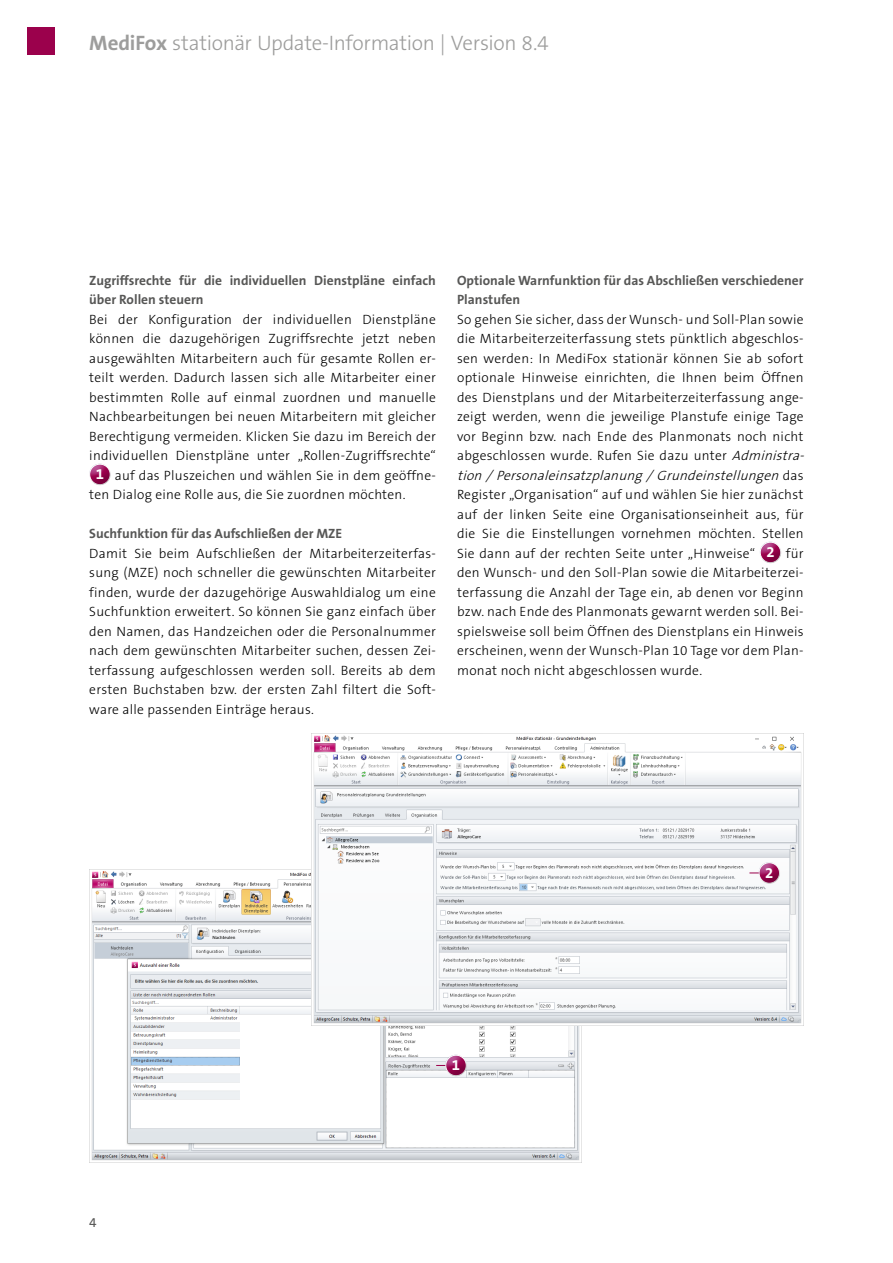
<style>
.page{position:relative;width:893px;height:1263px;background:#fff}
.page>*{position:absolute;margin:0;border:0;box-sizing:border-box;transform-origin:0 0}
.t1{font:300 21px "The Sans B3";letter-spacing:-.015em;color:#9d9d9c}
.t2{font:700 15px "The Sans B7";color:#fff}
.t3{font:300 13.5px/19.5px "The Sans B3";letter-spacing:.02em;color:#000;text-align:justify}
.t4{font:700 13.5px/19.5px "The Sans B7";color:#575756}
.t5{font:13.5px "The Sans B5 Plain";color:#575756}
.s1{font-family:"The Sans B7";font-weight:700}
.s2{font-family:"The Sans B7";font-weight:700;font-size:15px;color:#fff}
.s3{font-style:italic}
</style>
<div class="page">
<div style="left:28px;top:28px;width:27px;height:27px;background:#9b014c"></div>
<div style="left:82px;top:462px;width:39px;height:25px;background:#000;opacity:.2"></div>
<div style="left:753px;top:540px;width:39px;height:25px;background:#000;opacity:.2"></div>
<img style="left:89px;top:870px;width:493px;height:292px">
<img style="left:311px;top:733px;width:493px;height:293px">
<div style="left:748px;top:853px;width:39px;height:32px;background:#7682a5;opacity:.75"></div>
<div style="left:752px;top:861px;width:39px;height:25px;background:#000;opacity:.2"></div>
<div style="left:435px;top:1046px;width:38px;height:32px;background:#7682a5;opacity:.75"></div>
<div style="left:438px;top:1053px;width:39px;height:25px;background:#000;opacity:.2"></div>
<h1 class="t1" style="left:89px;top:32px;width:461px"><span class="s1">MediFox</span> stationär Update-Information | Version 8.4</h1>
<p class="t4" style="left:89px;top:271px;width:348px">Zugriffsrechte für die individuellen Dienstpläne einfach über Rollen steuern</p>
<p class="t3" style="left:89px;top:310px;width:348px">Bei der Konfiguration der individuellen Dienstpläne</p>
<p class="t3" style="left:89px;top:330px;width:348px">können die dazugehörigen Zugriffsrechte jetzt neben</p>
<p class="t3" style="left:89px;top:349px;width:348px">ausgewählten Mitarbeitern auch für gesamte Rollen er-</p>
<p class="t3" style="left:89px;top:369px;width:348px">teilt werden. Dadurch lassen sich alle Mitarbeiter einer</p>
<p class="t3" style="left:89px;top:388px;width:348px">bestimmten Rolle auf einmal zuordnen und manuelle</p>
<p class="t3" style="left:89px;top:408px;width:348px">Nachbearbeitungen bei neuen Mitarbeitern mit gleicher</p>
<p class="t3" style="left:89px;top:427px;width:348px">Berechtigung vermeiden. Klicken Sie dazu im Bereich der</p>
<p class="t3" style="left:89px;top:447px;width:348px">individuellen Dienstpläne unter „Rollen-Zugriffsrechte“</p>
<p class="t3" style="left:96px;top:466px;width:342px"><span class="s2">1</span> auf das Pluszeichen und wählen Sie in dem geöffne-</p>
<p class="t3" style="left:89px;top:486px;width:318px">ten Dialog eine Rolle aus, die Sie zuordnen möchten.</p>
<p class="t4" style="left:89px;top:525px;width:254px">Suchfunktion für das Aufschließen der MZE</p>
<p class="t3" style="left:89px;top:544px;width:348px">Damit Sie beim Aufschließen der Mitarbeiterzeiterfas&shy;sung (MZE) noch schneller die gewünschten Mitarbeiter finden, wurde der dazugehörige Auswahldialog um eine Suchfunktion erweitert. So können Sie ganz einfach über den Namen, das Handzeichen oder die Personalnummer nach dem gewünschten Mitarbeiter suchen, dessen Zei&shy;terfassung aufgeschlossen werden soll. Bereits ab dem ersten Buchstaben bzw. der ersten Zahl filtert die Soft&shy;ware alle passenden Einträge heraus.</p>
<p class="t4" style="left:457px;top:271px;width:348px">Optionale Warnfunktion für das Abschließen verschiedener<br>Planstufen</p>
<p class="t3" style="left:457px;top:310px;width:352px;text-align:left">So gehen Sie sicher, dass der Wunsch- und Soll-Plan sowie die Mitarbeiterzeiterfassung stets pünktlich abgeschlos&shy;sen werden: In MediFox stationär können Sie ab sofort optionale Hinweise einrichten, die Ihnen beim Öffnen des Dienstplans und der Mitarbeiterzeiterfassung ange&shy;zeigt werden, wenn die jeweilige Planstufe einige Tage vor Beginn bzw. nach Ende des Planmonats noch nicht abgeschlossen wurde. Rufen Sie dazu unter <span class="s3">Administra&shy;tion /Personaleinsatzplanung /Grundeinstellungen</span> d a s Register „Organisation“ auf und wählen Sie hier zunächst auf der linken Seite eine Organisationseinheit aus, für die Sie die Einstellungen vornehmen möchten. Stellen Sie dann auf der rechten Seite unter „Hinweise“ <span class="s2">2</span> für den Wunsch- und den Soll-Plan sowie die Mitarbeiterzei&shy;terfassung die Anzahl der Tage ein, ab denen vor Beginn bzw. nach Ende des Planmonats gewarnt werden soll. Bei&shy;spielsweise soll beim Öffnen des Dienstplans ein Hinweis erscheinen, wenn der Wunsch-Plan 10 Tage vor dem Plan&shy;monat noch nicht abgeschlossen wurde.</p>
<p class="t2" style="left:765px;top:865px;width:10px">2</p>
<p class="t5" style="left:89px;top:1215px;width:9px">4</p>
<p class="t2" style="left:452px;top:1057px;width:10px">1</p>
</div>
